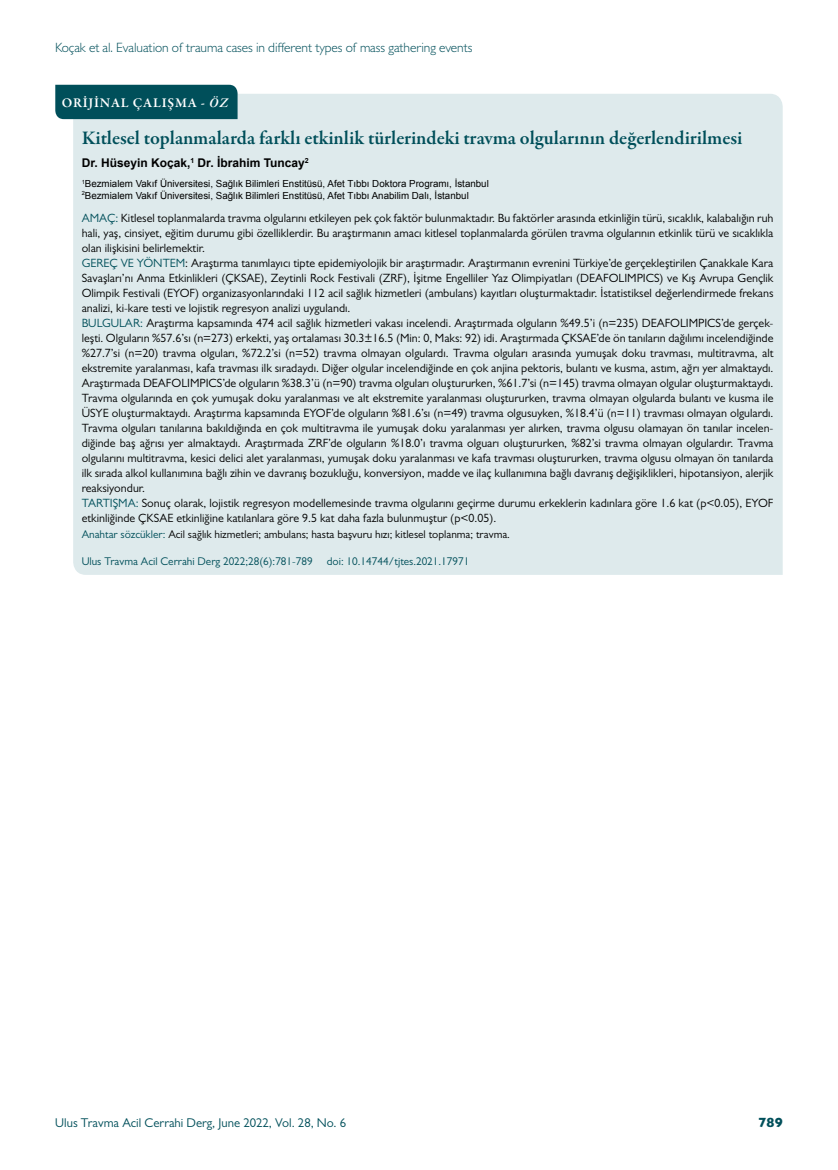
<style>
.page{position:relative;width:838px;height:1170px;background:#fff}
.page>*{position:absolute;margin:0;border:0;box-sizing:border-box;transform-origin:0 0}
.t1{font:600 19.5px "Garamond Premr Pro";color:#004f5a}
.t2{font:300 13.5px "Gill Sans MT Pro";letter-spacing:-.005em;color:#004f5a}
.t3{font:600 13.5px "Garamond Premr Pro";letter-spacing:.055em;color:#fff}
.t4{font:800 13.5px "Gill Sans MT Pro";color:#004f5a}
.t5{font:12.75px "Gill Sans MT Pro";color:#004f5a}
.t6{font:12px/15px "Gill Sans MT Pro";color:#000}
.t7{font:700 12px "Arial";color:#000}
.t8{font:11.25px "Gill Sans MT Pro";color:#000}
.t9{font:11.25px "Gill Sans MT Pro";color:#004f5a}
.t10{font:9.75px/11.7px "Arial";color:#000}
.s1{font-style:italic}
.s2{color:#004f5a}
</style>
<div class="page">
<div style="left:73px;top:94px;width:709px;height:481px;background:#deeaec"></div>
<div style="left:55px;top:85px;width:182px;height:34px;background:#004f5a"></div>
<p class="t2" style="left:55px;top:39px;width:419px">Koçak et al. Evaluation of trauma cases in different types of mass gathering events</p>
<p class="t3" style="left:62px;top:94px;width:168px">ORİJİNAL ÇALIŞMA - <span class="s1">ÖZ</span></p>
<h1 class="t1" style="left:82px;top:126px;width:662px">Kitlesel toplanmalarda farklı etkinlik türlerindeki travma olgularının değerlendirilmesi</h1>
<p class="t7" style="left:82px;top:154px;width:228px">Dr. Hüseyin Koçak,<sup>1</sup> Dr. İbrahim Tuncay<sup>2</sup></p>
<p class="t10" style="left:82px;top:178px;width:409px"><sup>1</sup>Bezmialem Vakıf Üniversitesi, Sağlık Bilimleri Enstitüsü, Afet Tıbbı Doktora Programı, İstanbul<br><sup>2</sup>Bezmialem Vakıf Üniversitesi, Sağlık Bilimleri Enstitüsü, Afet Tıbbı Anabilim Dalı, İstanbul</p>
<p class="t6" style="left:82px;top:210px;width:693px"><span class="s2">AMAÇ:</span> Kitlesel toplanmalarda travma olgularını etkileyen pek çok faktör bulunmaktadır. Bu faktörler arasında etkinliğin türü, sıcaklık, kalabalığın ruh hali, yaş, cinsiyet, eğitim durumu gibi özelliklerdir. Bu araştırmanın amacı kitlesel toplanmalarda görülen travma olgularının etkinlik türü ve sıcaklıkla olan ilişkisini belirlemektir.<br><span class="s2">GEREÇ VE YÖNTEM</span>: Araştırma tanımlayıcı tipte epidemiyolojik bir araştırmadır. Araştırmanın evrenini Türkiye’de gerçekleştirilen Çanakkale Kara Savaşları’nı Anma Etkinlikleri (ÇKSAE), Zeytinli Rock Festivali (ZRF), İşitme Engelliler Yaz Olimpiyatları (DEAFOLIMPICS) ve Kış Avrupa Gençlik Olimpik Festivali (EYOF) organizasyonlarındaki 112 acil sağlık hizmetleri (ambulans) kayıtları oluşturmaktadır. İstatistiksel değerlendirmede frekans analizi, ki-kare testi ve lojistik regresyon analizi uygulandı.<br><span class="s2">BULGULAR:</span> Araştırma kapsamında 474 acil sağlık hizmetleri vakası incelendi. Araştırmada olguların %49.5’i (n=235) DEAFOLIMPICS’de gerçek&shy;leşti. Olguların %57.6’sı (n=273) erkekti, yaş ortalaması 30.3±16.5 (Min: 0, Maks: 92) idi. Araştırmada ÇKSAE’de ön tanıların dağılımı incelendiğinde %27.7’si (n=20) travma olguları, %72.2’si (n=52) travma olmayan olgulardı. Travma olguları arasında yumuşak doku travması, multitravma, alt ekstremite yaralanması, kafa travması ilk sıradaydı. Diğer olgular incelendiğinde en çok anjina pektoris, bulantı ve kusma, astım, ağrı yer almaktaydı.<br>Araştırmada DEAFOLIMPICS’de olguların %38.3’ü (n=90) travma olguları oluştururken, %61.7’si (n=145) travma olmayan olgular oluşturmaktaydı.<br>Travma olgularında en çok yumuşak doku yaralanması ve alt ekstremite yaralanması oluştururken, travma olmayan olgularda bulantı ve kusma ile ÜSYE oluşturmaktaydı. Araştırma kapsamında EYOF’de olguların %81.6’sı (n=49) travma olgusuyken, %18.4’ü (n=11) travması olmayan olgulardı.<br>Travma olguları tanılarına bakıldığında en çok multitravma ile yumuşak doku yaralanması yer alırken, travma olgusu olamayan ön tanılar incelen&shy;diğinde baş ağrısı yer almaktaydı. Araştırmada ZRF’de olguların %18.0’ı travma olguarı oluştururken, %82’si travma olmayan olgulardır. Travma olgularını multitravma, kesici delici alet yaralanması, yumuşak doku yaralanması ve kafa travması oluştururken, travma olgusu olmayan ön tanılarda ilk sırada alkol kullanımına bağlı zihin ve davranış bozukluğu, konversiyon, madde ve ilaç kullanımına bağlı davranış değişiklikleri, hipotansiyon, alerjik reaksiyondur.<br><span class="s2">TARTIŞMA:</span> Sonuç olarak, lojistik regresyon modellemesinde travma olgularını geçirme durumu erkeklerin kadınlara göre 1.6 kat (p&lt;0.05), EYOF etkinliğinde ÇKSAE etkinliğine katılanlara göre 9.5 kat daha fazla bulunmuştur (p&lt;0.05).</p>
<p class="t8" style="left:82px;top:527px;width:430px"><span class="s2">Anahtar sözcükler:</span> Acil sağlık hizmetleri; ambulans; hasta başvuru hızı; kitlesel toplanma; travma.</p>
<p class="t9" style="left:82px;top:554px;width:232px">Ulus Travma Acil Cerrahi Derg 2022;28(6):781-789</p>
<p class="t9" style="left:327px;top:554px;width:144px">doi: 10.14744/tjtes.2021.17971</p>
<p class="t5" style="left:55px;top:1115px;width:292px">Ulus Travma Acil Cerrahi Derg, June 2022, Vol. 28, No. 6</p>
<p class="t4" style="left:758px;top:1114px;width:26px">789</p>
</div>
